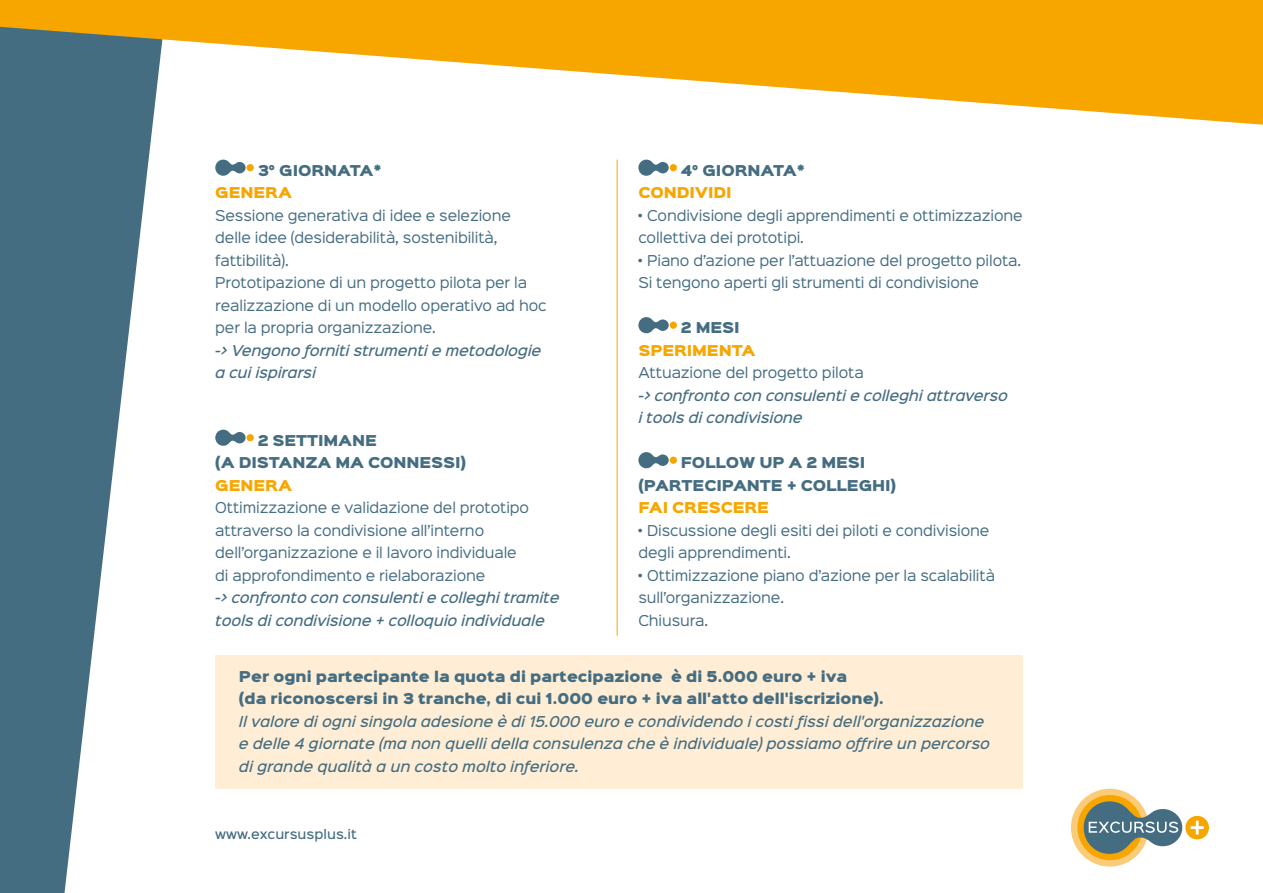
<style>
.page{position:relative;width:1263px;height:893px;background:#fff}
.page>*{position:absolute;margin:0;border:0;box-sizing:border-box;transform-origin:0 0}
.t1{font:13.5px/22.5px "Sinkin Sans 400";letter-spacing:-.01em;color:#456d81}
.t2{font:italic 500 13.5px/22.5px "Sinkin Sans 500";letter-spacing:-.01em;color:#456d81}
.t3{font:13.5px/22.5px "Sinkin Sans 900 X Black";color:#456d81}
.t4{font:13.5px "Sinkin Sans 900 X Black";letter-spacing:-.01em;color:#f7a600}
.t5{font:500 12px "Sinkin Sans 500";color:#456d81}
</style>
<div class="page">
<svg style="left:0;top:125px;width:153px;height:768px;fill:#456d81"></svg>
<svg style="left:0;top:0;width:1263px;height:125px;fill:#f7a600"></svg>
<svg style="left:215px;top:160px;width:31px;height:16px"></svg>
<div style="left:247px;top:164px;width:7px;height:7px;background:#f7a600;border-radius:50%"></div>
<svg style="left:215px;top:430px;width:31px;height:16px"></svg>
<div style="left:247px;top:434px;width:7px;height:7px;background:#f7a600;border-radius:50%"></div>
<svg style="left:638px;top:160px;width:31px;height:16px"></svg>
<div style="left:670px;top:164px;width:7px;height:7px;background:#f7a600;border-radius:50%"></div>
<svg style="left:638px;top:317px;width:31px;height:16px"></svg>
<div style="left:670px;top:322px;width:7px;height:7px;background:#f7a600;border-radius:50%"></div>
<svg style="left:638px;top:452px;width:31px;height:16px"></svg>
<div style="left:670px;top:457px;width:7px;height:7px;background:#f7a600;border-radius:50%"></div>
<div style="left:1071px;top:789px;width:78px;height:77px;background:#fccb78;border-radius:50%"></div>
<div style="left:1077px;top:795px;width:65px;height:65px;background:#f7a600;border-radius:50%"></div>
<svg style="left:1084px;top:801px;width:98px;height:53px"></svg>
<div style="left:1185px;top:816px;width:24px;height:23px;background:#f7a600;border-radius:50%"></div>
<svg style="left:1190px;top:821px;width:14px;height:14px"></svg>
<div style="left:215px;top:655px;width:808px;height:134px;background:#ffeed5"></div>
<hr style="left:617px;top:160px;width:1px;height:476px;background:#f7a600">
<p class="t3" style="left:258px;top:160px;width:125px">3° GIORNATA*</p>
<p class="t4" style="left:215px;top:186px;width:78px">GENERA</p>
<p class="t1" style="left:215px;top:203px;width:333px">Sessione generativa di idee e selezione delle idee (desiderabilità, sostenibilità, fattibilità).<br>Prototipazione di un progetto pilota per la realizzazione di un modello operativo ad hoc per la propria organizzazione.</p>
<p class="t2" style="left:215px;top:338px;width:328px">-&gt; Vengono forniti strumenti e metodologie a cui ispirarsi</p>
<p class="t3" style="left:215px;top:430px;width:252px;text-indent:42px">2 SETTIMANE<br>(A DISTANZA MA CONNESSI)</p>
<p class="t4" style="left:215px;top:478px;width:78px">GENERA</p>
<p class="t1" style="left:215px;top:495px;width:315px">Ottimizzazione e validazione del prototipo attraverso la condivisione all’interno dell’organizzazione e il lavoro individuale di approfondimento e rielaborazione</p>
<p class="t2" style="left:215px;top:585px;width:346px">-&gt; confronto con consulenti e colleghi tramite tools di condivisione + colloquio individuale</p>
<p class="t3" style="left:681px;top:160px;width:125px">4° GIORNATA*</p>
<p class="t4" style="left:638px;top:186px;width:95px">CONDIVIDI</p>
<p class="t1" style="left:638px;top:203px;width:386px">• Condivisione degli apprendimenti e ottimizzazione collettiva dei prototipi.</p>
<p class="t1" style="left:638px;top:248px;width:384px">• Piano d’azione per l’attuazione del progetto pilota.<br>Si tengono aperti gli strumenti di condivisione</p>
<p class="t3" style="left:681px;top:317px;width:60px">2 MESI</p>
<p class="t4" style="left:638px;top:343px;width:119px">SPERIMENTA</p>
<p class="t1" style="left:638px;top:360px;width:227px">Attuazione del progetto pilota</p>
<p class="t2" style="left:638px;top:383px;width:371px">-&gt; confronto con consulenti e colleghi attraverso i tools di condivisione</p>
<p class="t3" style="left:638px;top:452px;width:259px;text-indent:42px">FOLLOW UP A 2 MESI (PARTECIPANTE + COLLEGHI)</p>
<p class="t4" style="left:638px;top:501px;width:132px">FAI CRESCERE</p>
<p class="t1" style="left:638px;top:518px;width:352px">• Discussione degli esiti dei piloti e condivisione degli apprendimenti.</p>
<p class="t1" style="left:638px;top:563px;width:358px">• Ottimizzazione piano d’azione per la scalabilità sull’organizzazione.<br>Chiusura.</p>
<p class="t3" style="left:239px;top:666px;width:646px">Per ogni partecipante la quota di partecipazione è di 5.000 euro + iva<br>(da riconoscersi in 3 tranche, di cui 1.000 euro + iva all'atto dell'iscrizione).</p>
<p class="t2" style="left:239px;top:709px;width:752px">Il valore di ogni singola adesione è di 15.000 euro e condividendo i costi fissi dell'organizzazione e delle 4 giornate (ma non quelli della consulenza che è individuale) possiamo offrire un percorso di grande qualità a un costo molto inferiore.</p>
<p class="t5" style="left:215px;top:824px;width:143px">www.excursusplus.it</p>
</div>
